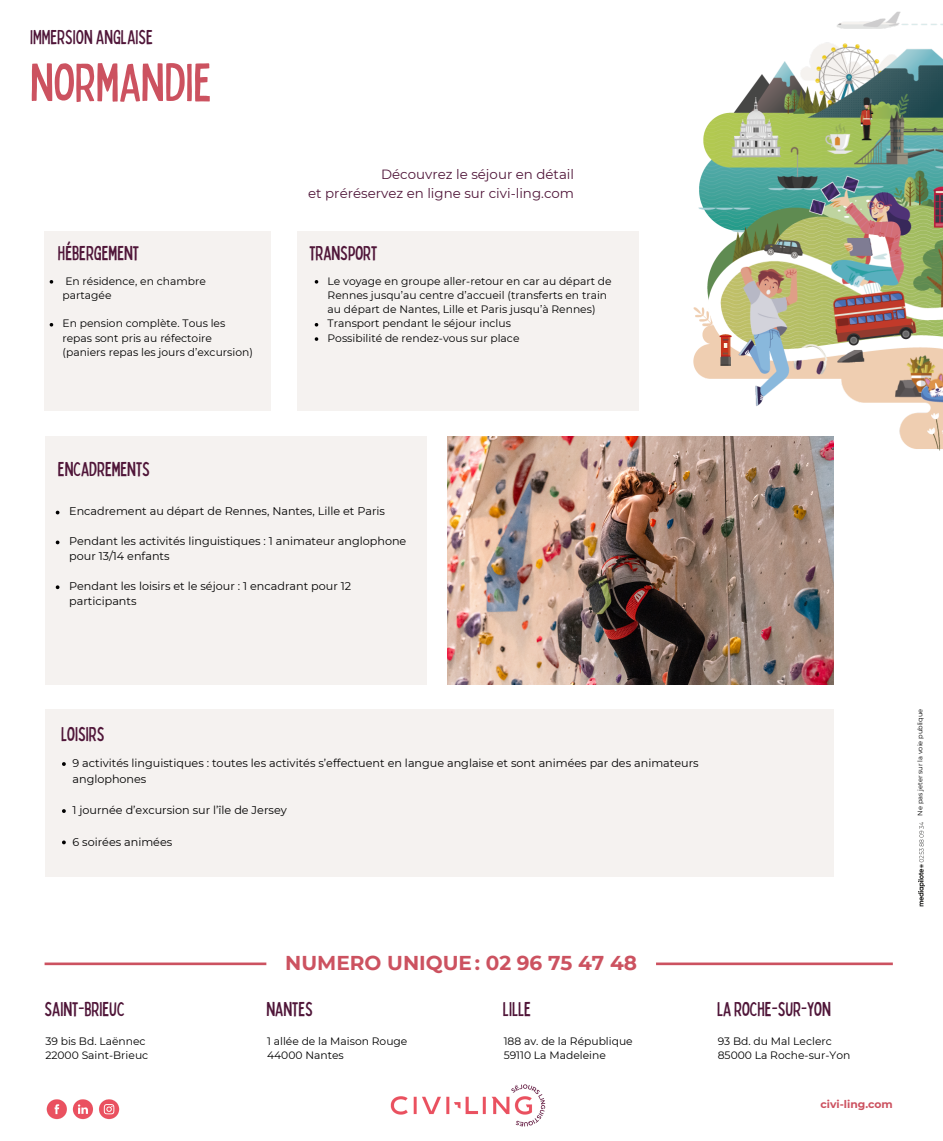
<style>
.page{position:relative;width:943px;height:1141px;background:#fff}
.page>*{position:absolute;margin:0;border:0;box-sizing:border-box;transform-origin:0 0}
.t1{font:condensed 53.38px "Bobby Jones";color:#cc5260}
.t2{font:condensed 19.95px "Bobby Jones";color:#501639}
.t3{font:700 19.95px "Montserrat";color:#cc5260}
.t4{font:13.3px/18px "Montserrat";color:#501639;text-align:right}
.t5{font:11.2px/14.9px "Montserrat";color:#000}
.t6{font:10.67px/14.3px "Montserrat";color:#000}
.t7{font:700 10.67px "Montserrat";color:#cc5260}
.t8{font:6.65px "Montserrat";color:#000}
</style>
<div class="page">
<img style="left:693px;top:11px;width:249px;height:440px">
<img style="left:390px;top:1084px;width:156px;height:43px">
<div style="left:45px;top:231px;width:225px;height:180px;background:#f5f2f0"></div>
<hr style="left:45px;top:962px;width:221px;height:3px;background:#cc5260">
<hr style="left:656px;top:962px;width:236px;height:3px;background:#cc5260">
<div style="left:297px;top:231px;width:341px;height:180px;background:#f5f2f0"></div>
<div style="left:45px;top:709px;width:788px;height:168px;background:#f5f2f0"></div>
<div style="left:45px;top:437px;width:382px;height:248px;background:#f5f2f0"></div>
<img style="left:46px;top:1099px;width:74px;height:21px">
<img style="left:918px;top:823px;width:6px;height:84px">
<img style="left:447px;top:437px;width:386px;height:248px">
<svg style="left:315px;top:280px;width:3px;height:4px"></svg>
<svg style="left:315px;top:337px;width:3px;height:4px"></svg>
<svg style="left:56px;top:510px;width:3px;height:4px"></svg>
<svg style="left:56px;top:540px;width:3px;height:4px"></svg>
<svg style="left:56px;top:585px;width:3px;height:4px"></svg>
<svg style="left:62px;top:762px;width:4px;height:4px"></svg>
<svg style="left:62px;top:809px;width:4px;height:4px"></svg>
<svg style="left:62px;top:840px;width:4px;height:4px"></svg>
<svg style="left:50px;top:280px;width:3px;height:4px"></svg>
<p class="t2" style="left:30px;top:24px;width:124px">IMMERSION ANGLAISE</p>
<p class="t1" style="left:30px;top:48px;width:183px">NORMANDIE</p>
<p class="t4" style="left:308px;top:166px;width:267px">Découvrez le séjour en détail<br>et préréservez en ligne sur civi-ling.com</p>
<h4 class="t2" style="left:58px;top:240px;width:83px">HÉBERGEMENT</h4>
<p class="t2" style="left:309px;top:240px;width:69px">TRANSPORT</p>
<p class="t6" style="left:327px;top:273px;width:285px">Le voyage en groupe aller-retour en car au départ de<br>Rennes jusqu’au centre d’accueil (transferts en train au départ de Nantes, Lille et Paris jusqu’à Rennes)</p>
<h4 class="t6" style="left:327px;top:316px;width:185px">Transport pendant le séjour inclus</h4>
<p class="t6" style="left:327px;top:331px;width:193px">Possibilité de rendez-vous sur place</p>
<p class="t6" style="left:62px;top:273px;width:145px">En résidence, en chambre partagée</p>
<p class="t6" style="left:62px;top:316px;width:192px">En pension complète. Tous les repas sont pris au réfectoire (paniers repas les jours d’excursion)</p>
<p class="t2" style="left:58px;top:456px;width:93px">ENCADREMENTS</p>
<p class="t5" style="left:69px;top:504px;width:317px">Encadrement au départ de Rennes, Nantes, Lille et Paris</p>
<p class="t5" style="left:69px;top:534px;width:339px">Pendant les activités linguistiques : 1 animateur anglophone pour 13/14 enfants</p>
<h4 class="t5" style="left:69px;top:578px;width:283px">Pendant les loisirs et le séjour : 1 encadrant pour 12 participants</h4>
<p class="t2" style="left:61px;top:721px;width:45px">LOISIRS</p>
<p class="t5" style="left:72px;top:755px;width:627px;line-height:15.8px">9 activités linguistiques : toutes les activités s’effectuent en langue anglaise et sont animées par des animateurs anglophones</p>
<p class="t5" style="left:72px;top:803px;width:216px">1 journée d’excursion sur l’île de Jersey</p>
<p class="t5" style="left:72px;top:834px;width:101px">6 soirées animées</p>
<p class="t8" style="left:916px;top:815px;width:108px;rotate:-90deg">Ne pas jeter sur la voie publique</p>
<p class="t2" style="left:45px;top:996px;width:82px">SAINT-BRIEUC</p>
<p class="t6" style="left:45px;top:1033px;width:102px">39 bis Bd. Laënnec</p>
<p class="t6" style="left:45px;top:1048px;width:104px">22000 Saint-Brieuc</p>
<p class="t3" style="left:285px;top:950px;width:353px">NUMERO UNIQUE: 02 96 75 47 48</p>
<h4 class="t2" style="left:266px;top:996px;width:48px">NANTES</h4>
<p class="t2" style="left:503px;top:996px;width:29px">LILLE</p>
<p class="t2" style="left:717px;top:996px;width:115px">LA ROCHE-SUR-YON</p>
<h2 class="t6" style="left:267px;top:1033px;width:142px">1 allée de la Maison Rouge</h2>
<h4 class="t6" style="left:267px;top:1048px;width:78px">44000 Nantes</h4>
<h4 class="t6" style="left:503px;top:1033px;width:130px">188 av. de la République</h4>
<p class="t6" style="left:503px;top:1048px;width:104px">59110 La Madeleine</p>
<p class="t6" style="left:717px;top:1033px;width:115px">93 Bd. du Mal Leclerc</p>
<p class="t6" style="left:717px;top:1048px;width:134px">85000 La Roche-sur-Yon</p>
<h4 class="t7" style="left:820px;top:1097px;width:74px">civi-ling.com</h4>
</div>
